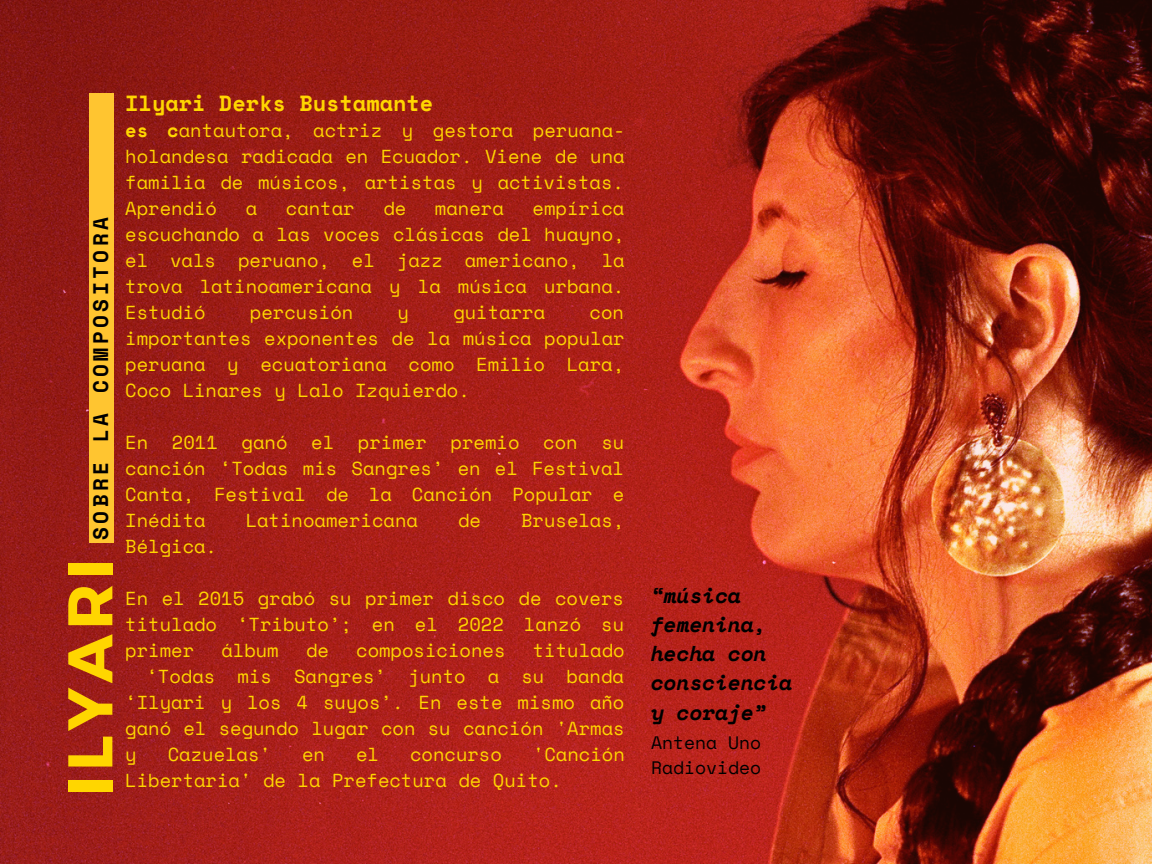
<style>
.page{position:relative;width:1152px;height:864px;background:#fff}
.page>*{position:absolute;margin:0;border:0;box-sizing:border-box;transform-origin:0 0}
.t1{font:700 63px "Montserrat";letter-spacing:.08em;color:#ffd600}
.t2{font:700 21.9px "Space Mono";color:#ffd600}
.t3{font:italic 700 21px/29.2px "Space Mono";color:#000}
.t4{font:700 21px "Space Mono";letter-spacing:.165em;color:#000}
.t5{font:18.75px/26px "Space Mono";color:#ffd600;text-align:justify}
.t6{font:18px/24.8px "Space Mono";color:#000}
.s1{font-weight:700}
</style>
<div class="page">
<img style="left:0;top:0;width:1152px;height:864px">
<div style="left:89px;top:93px;width:25px;height:450px;background:#ffc530"></div>
<p class="t4" style="left:85px;top:540px;width:324px;rotate:-90deg">SOBRE LA COMPOSITORA</p>
<h1 class="t1" style="left:49px;top:796px;width:238px;rotate:-90deg">ILYARI</h1>
<p class="t2" style="left:125px;top:86px;width:310px">Ilyari Derks Bustamante</p>
<p class="t5" style="left:125px;top:117px;width:501px"><span class="s1">es c</span>antautora, actriz y gestora peruana&shy;holandesa radicada en Ecuador. Viene de una familia de músicos, artistas y activistas.<br>Aprendió</p>
<p class="t5" style="left:125px;top:195px;width:501px;text-indent:407px">empírica escuchando a las voces clásicas del huayno, el vals peruano, el jazz americano, la trova latinoamericana y la música urbana.<br>Estudió</p>
<p class="t5" style="left:246px;top:195px;width:13px">a</p>
<p class="t5" style="left:286px;top:195px;width:70px">cantar</p>
<p class="t5" style="left:383px;top:195px;width:24px">de</p>
<p class="t5" style="left:435px;top:195px;width:70px">manera</p>
<p class="t5" style="left:250px;top:299px;width:105px">percusión</p>
<p class="t5" style="left:398px;top:299px;width:13px">y</p>
<p class="t5" style="left:453px;top:299px;width:93px">guitarra</p>
<p class="t5" style="left:125px;top:299px;width:501px;text-indent:464px">con importantes exponentes de la música popular peruana y ecuatoriana como Emilio Lara, Coco Linares y Lalo Izquierdo.</p>
<p class="t5" style="left:125px;top:429px;width:24px">En</p>
<p class="t5" style="left:172px;top:429px;width:47px">2011</p>
<p class="t5" style="left:242px;top:429px;width:47px">ganó</p>
<p class="t5" style="left:311px;top:429px;width:24px">el</p>
<p class="t5" style="left:358px;top:429px;width:70px">primer</p>
<p class="t5" style="left:451px;top:429px;width:70px">premio</p>
<p class="t5" style="left:543px;top:429px;width:36px">con</p>
<p class="t5" style="left:125px;top:429px;width:501px;text-indent:476px">su canción ‘Todas mis Sangres’ en el Festival Canta, Festival de la Canción Popular e Inédita</p>
<p class="t5" style="left:246px;top:507px;width:174px">Latinoamericana</p>
<p class="t5" style="left:458px;top:507px;width:24px">de</p>
<p class="t5" style="left:521px;top:507px;width:105px">Bruselas,</p>
<p class="t5" style="left:125px;top:533px;width:93px">Bélgica.</p>
<p class="t5" style="left:125px;top:585px;width:501px">En el 2015 grabó su primer disco de covers titulado ‘Tributo’; en el 2022 lanzó su primer</p>
<p class="t5" style="left:221px;top:637px;width:59px">álbum</p>
<p class="t5" style="left:306px;top:637px;width:24px">de</p>
<p class="t5" style="left:356px;top:637px;width:151px">composiciones</p>
<p class="t5" style="left:533px;top:637px;width:93px">titulado</p>
<p class="t5" style="left:146px;top:663px;width:479px">‘Todas mis Sangres’ junto a su banda</p>
<p class="t5" style="left:125px;top:689px;width:501px">‘Ilyari y los 4 suyos’. En este mismo año</p>
<p class="t5" style="left:125px;top:715px;width:501px">ganó el segundo lugar con su canción 'Armas</p>
<p class="t5" style="left:125px;top:741px;width:13px">y</p>
<p class="t5" style="left:168px;top:741px;width:105px">Cazuelas'</p>
<p class="t5" style="left:302px;top:741px;width:24px">en</p>
<p class="t5" style="left:356px;top:741px;width:24px">el</p>
<p class="t5" style="left:410px;top:741px;width:93px">concurso</p>
<p class="t5" style="left:125px;top:741px;width:501px;text-indent:408px">'Canción<br>Libertaria' de la Prefectura de Quito.</p>
<p class="t3" style="left:651px;top:580px;width:143px">“música femenina, hecha con consciencia y coraje”</p>
<p class="t6" style="left:651px;top:730px;width:112px">Antena Uno<br>Radiovideo</p>
</div>
